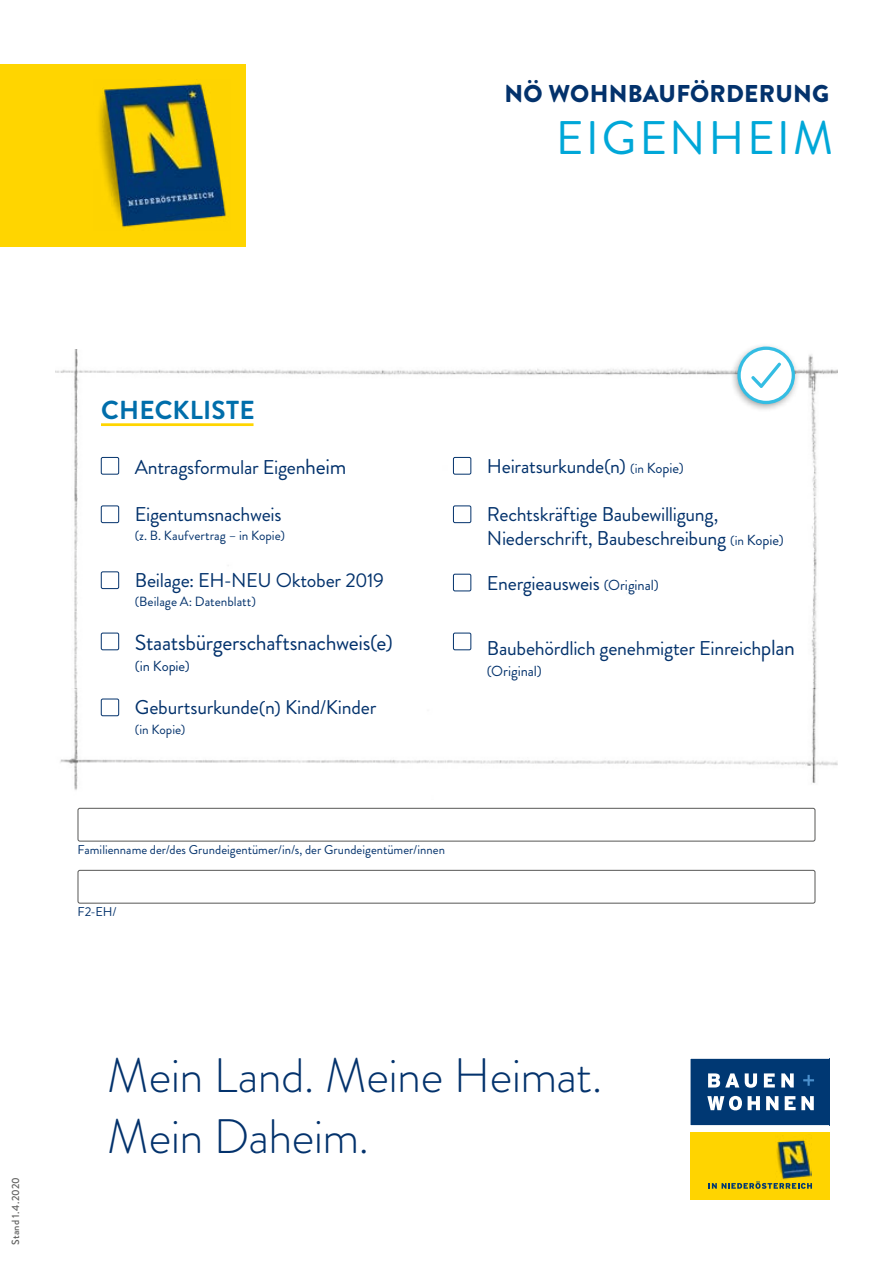
<style>
.page{position:relative;width:893px;height:1263px;background:#fff}
.page>*{position:absolute;margin:0;border:0;box-sizing:border-box;transform-origin:0 0}
.t1{font:300 48.3px/61.1px "Brandon Grotesque";letter-spacing:-.01em;color:#03326c}
.t2{font:47.1px "Brandon Grotesque";letter-spacing:.06em;color:#00a7d8}
.t3{font:700 25.95px "Brandon Grotesque";letter-spacing:.005em;color:#006eab}
.t4{font:900 24.3px "Brandon Grotesque";letter-spacing:.01em;color:#03326c}
.t5{font:21.75px "Brandon Grotesque";letter-spacing:-.015em;color:#03326c}
.t6{font:19.95px/23.9px "Brandon Grotesque";letter-spacing:-.015em;color:#03326c}
.t7{font:14.55px "Brandon Grotesque";letter-spacing:-.005em;color:#03326c}
.t8{font:13.35px "Brandon Grotesque";color:#03326c}
.t9{font:12.75px "Brandon Grotesque";letter-spacing:.005em;color:#03326c}
.t10{font:500 10.5px "Brandon Grotesque";letter-spacing:.015em;color:#636362}
.s1{font-size:21.75px}
.s2{font-size:13.35px}
.s3{font-size:14.55px}
</style>
<div class="page">
<div style="left:0;top:64px;width:246px;height:182px;background:#ffd500"></div>
<img style="left:99px;top:83px;width:127px;height:145px">
<div style="left:78px;top:808px;width:737px;height:33px;border:1px solid #575756;border-radius:2px"></div>
<div style="left:78px;top:870px;width:737px;height:33px;border:1px solid #575756;border-radius:2px"></div>
<img style="left:55px;top:349px;width:783px;height:441px">
<div style="left:101px;top:457px;width:18px;height:17px;background:#fff;border-radius:2px"></div>
<div style="left:101px;top:457px;width:18px;height:17px;border:1px solid #03326c;border-radius:2px"></div>
<div style="left:101px;top:506px;width:18px;height:17px;background:#fff;border-radius:2px"></div>
<div style="left:101px;top:506px;width:18px;height:17px;border:1px solid #03326c;border-radius:2px"></div>
<div style="left:101px;top:572px;width:18px;height:17px;background:#fff;border-radius:2px"></div>
<div style="left:101px;top:571px;width:18px;height:18px;border:1px solid #03326c;border-radius:2px"></div>
<div style="left:101px;top:633px;width:18px;height:17px;background:#fff;border-radius:2px"></div>
<div style="left:101px;top:633px;width:18px;height:17px;border:1px solid #03326c;border-radius:2px"></div>
<div style="left:101px;top:699px;width:18px;height:17px;background:#fff;border-radius:2px"></div>
<div style="left:101px;top:699px;width:18px;height:17px;border:1px solid #03326c;border-radius:2px"></div>
<div style="left:453px;top:457px;width:18px;height:17px;background:#fff;border-radius:2px"></div>
<div style="left:453px;top:457px;width:18px;height:17px;border:1px solid #03326c;border-radius:2px"></div>
<div style="left:453px;top:574px;width:18px;height:17px;background:#fff;border-radius:2px"></div>
<div style="left:453px;top:574px;width:18px;height:17px;border:1px solid #03326c;border-radius:2px"></div>
<div style="left:453px;top:633px;width:18px;height:17px;background:#fff;border-radius:2px"></div>
<div style="left:453px;top:633px;width:18px;height:17px;border:1px solid #03326c;border-radius:2px"></div>
<div style="left:453px;top:506px;width:18px;height:17px;background:#fff;border-radius:2px"></div>
<div style="left:453px;top:506px;width:18px;height:17px;border:1px solid #03326c;border-radius:2px"></div>
<div style="left:729px;top:343px;width:71px;height:70px;background:#000;opacity:.5"></div>
<svg style="left:736px;top:346px;width:60px;height:59px"></svg>
<hr style="left:101px;top:423px;width:153px;height:3px;background:#ffd500">
<div style="left:690px;top:1058px;width:139px;height:68px;background:#003873"></div>
<svg style="left:708px;top:1073px;width:31px;height:14px"></svg>
<svg style="left:745px;top:1073px;width:12px;height:15px"></svg>
<svg style="left:764px;top:1073px;width:11px;height:14px"></svg>
<svg style="left:781px;top:1073px;width:13px;height:14px"></svg>
<svg style="left:707px;top:1096px;width:35px;height:14px"></svg>
<svg style="left:748px;top:1096px;width:12px;height:14px"></svg>
<svg style="left:766px;top:1096px;width:12px;height:14px"></svg>
<svg style="left:785px;top:1096px;width:29px;height:14px"></svg>
<svg style="left:803px;top:1075px;width:11px;height:11px"></svg>
<div style="left:690px;top:1058px;width:139px;height:68px;border:1px solid #fff"></div>
<div style="left:690px;top:1132px;width:139px;height:67px;background:#ffd400"></div>
<svg style="left:709px;top:1181px;width:103px;height:8px"></svg>
<img style="left:776px;top:1140px;width:35px;height:45px">
<p class="t4" style="left:504px;top:76px;width:326px">NÖ WOHNBAUFÖRDERUNG</p>
<h2 class="t2" style="left:556px;top:106px;width:279px">EIGENHEIM</h2>
<p class="t10" style="left:8px;top:1245px;width:69px;rotate:-90deg">Stand 1.4.2020</p>
<h3 class="t3" style="left:101px;top:392px;width:155px">CHECKLISTE</h3>
<p class="t6" style="left:135px;top:456px;width:213px">Antragsformular Eigen<span class="s1">heim</span></p>
<p class="t6" style="left:135px;top:503px;width:148px">Eigentumsnachweis</p>
<p class="t8" style="left:135px;top:527px;width:152px">(z. B. Kaufvertrag – in Kopie)</p>
<p class="t6" style="left:135px;top:569px;width:251px">Beilage: EH-NEU Oktober 2019</p>
<p class="t8" style="left:135px;top:593px;width:123px">(Beilage A: Datenblatt)</p>
<p class="t5" style="left:135px;top:627px;width:260px">Staatsbürgerschaftsnachweis(e)</p>
<p class="t7" style="left:135px;top:656px;width:57px">(in Kopie)</p>
<p class="t6" style="left:135px;top:696px;width:243px">Geburtsurkunde(n) Kind/Kinder</p>
<p class="t8" style="left:135px;top:720px;width:52px">(in Kopie)</p>
<p class="t9" style="left:78px;top:841px;width:369px">Familienname der/des Grundeigentümer/in/s, der Grundeigentümer/innen</p>
<p class="t9" style="left:78px;top:903px;width:40px">F2-EH/</p>
<p class="t6" style="left:487px;top:454px;width:198px">Heiratsurkunde(n) <span class="s2">(in</span> <span class="s3">Kopie)</span></p>
<p class="t6" style="left:487px;top:503px;width:298px">Rechtskräftige Baubewilligung,<br>Niederschrift, Baubeschreibung <span class="s2">(in</span> <span class="s3">Kopie)</span></p>
<p class="t6" style="left:487px;top:571px;width:173px">Energieausweis <span class="s3">(Original)</span></p>
<p class="t6" style="left:487px;top:637px;width:310px">Baubehördlich genehmigter Einreich<span class="s1">plan</span></p>
<p class="t7" style="left:487px;top:661px;width:56px">(Original)</p>
<h1 class="t1" style="left:107px;top:1045px;width:497px">Mein Land. Meine Heimat.<br>Mein Daheim.</h1>
</div>
